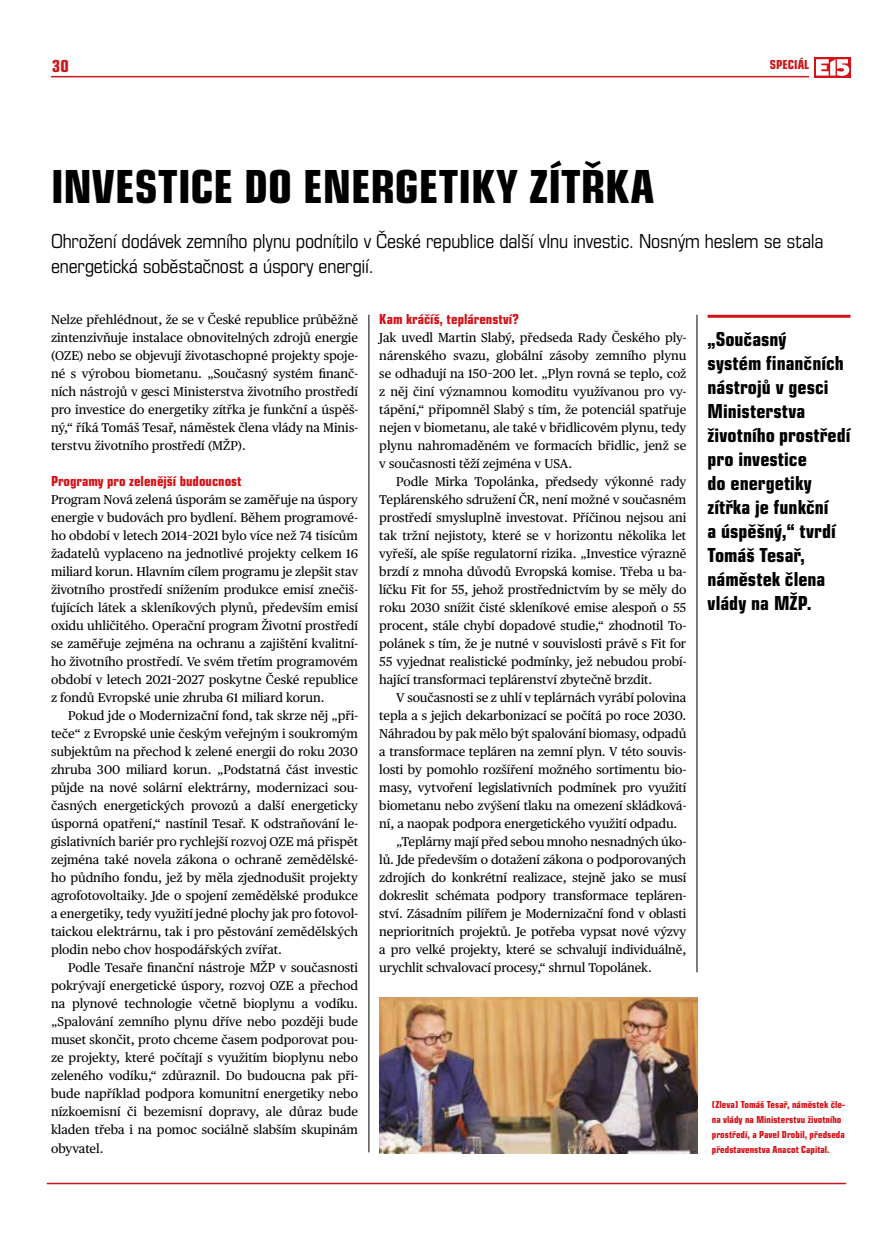
<style>
.page{position:relative;width:893px;height:1242px;background:#fff}
.page>*{position:absolute;margin:0;border:0;box-sizing:border-box;transform-origin:0 0}
.t1{font:49.5px "Eurostile Con Hea";letter-spacing:-.005em;color:#000}
.t2{font:21px/24px "Eurostile Con Hea";color:#000}
.t3{font:21px/25.2px "Eurostile Con";letter-spacing:-.01em;color:#000}
.t4{font:18px "Eurostile Con Hea";color:#cd1719}
.t5{font:15px "Eurostile Con Hea";color:#d41116}
.t6{font:13.5px "Eurostile Con Hea";color:#cd1719}
.t7{font:12.75px/18px "Publico Text";letter-spacing:-.005em;color:#000;text-align:justify}
.t8{font:10.5px/15px "Eurostile Con Hea";color:#d41116}
</style>
<div class="page">
<hr style="left:51px;top:76px;width:758px;height:1px;background:#cd1719">
<div style="left:814px;top:57px;width:36px;height:20px;background:#d41116"></div>
<svg style="left:816px;top:59px;width:33px;height:17px"></svg>
<hr style="left:47px;top:1182px;width:799px;height:2px;background:#cd1719">
<hr style="left:369px;top:315px;width:1px;height:837px;background:#000">
<hr style="left:697px;top:315px;width:1px;height:657px;background:#000">
<hr style="left:708px;top:315px;width:142px;height:3px;background:#d41116">
<img style="left:379px;top:997px;width:319px;height:156px">
<h3 class="t4" style="left:52px;top:56px;width:18px">30</h3>
<p class="t6" style="left:770px;top:57px;width:41px">SPECIÁL</p>
<h1 class="t1" style="left:51px;top:159px;width:605px">INVESTICE DO ENERGETIKY ZÍTŘKA</h1>
<h2 class="t3" style="left:51px;top:229px;width:774px">Ohrožení dodávek zemního plynu podnítilo v České republice další vlnu investic. Nosným heslem se stala energetická soběstačnost a úspory energií.</h2>
<p class="t7" style="left:51px;top:310px;width:309px">Nelze přehlédnout, že se v České republice průběžně zintenzivňuje instalace obnovitelných zdrojů energie (OZE) nebo se objevují životaschopné projekty spoje&shy;né s výrobou biometanu. „Současný systém finanč&shy;ních nástrojů v gesci Ministerstva životního prostředí pro investice do energetiky zítřka je funkční a úspěš&shy;ný,“ říká Tomáš Tesař, náměstek člena vlády na Minis&shy;terstvu životního prostředí (MŽP).</p>
<p class="t5" style="left:51px;top:473px;width:192px">Programy pro zelenější budoucnost</p>
<p class="t7" style="left:51px;top:490px;width:309px">Program Nová zelená úsporám se zaměřuje na úspory energie v budovách pro bydlení. Během programové&shy;ho období v letech 2014–2021 bylo více než 74 tisícům žadatelů vyplaceno na jednotlivé projekty celkem 16 miliard korun. Hlavním cílem programu je zlepšit stav životního prostředí snížením produkce emisí znečiš&shy;ťujících látek a skleníkových plynů, především emisí oxidu uhličitého. Operační program Životní prostředí se zaměřuje zejména na ochranu a zajištění kvalitní&shy;ho životního prostředí. Ve svém třetím programovém období v letech 2021–2027 poskytne České republice z fondů Evropské unie zhruba 61 miliard korun.</p>
<p class="t7" style="left:51px;top:706px;width:309px;text-indent:17px">Pokud jde o Modernizační fond, tak skrze něj „při&shy;teče“ z Evropské unie českým veřejným i soukromým subjektům na přechod k zelené energii do roku 2030 zhruba 300 miliard korun. „Podstatná část investic půjde na nové solární elektrárny, modernizaci sou&shy;časných energetických provozů a další energeticky úsporná opatření,“ nastínil Tesař. K odstraňování le&shy;gislativních bariér pro rychlejší rozvoj OZE má přispět zejména také novela zákona o ochraně zemědělské&shy;ho půdního fondu, jež by měla zjednodušit projekty agrofotovoltaiky. Jde o spojení zemědělské produkce a energetiky, tedy využití jedné plochy jak pro fotovol&shy;taickou elektrárnu, tak i pro pěstování zemědělských plodin nebo chov hospodářských zvířat.</p>
<p class="t7" style="left:51px;top:958px;width:309px;text-indent:17px">Podle Tesaře finanční nástroje MŽP v současnosti pokrývají energetické úspory, rozvoj OZE a přechod na plynové technologie včetně bioplynu a vodíku. „Spalování zemního plynu dříve nebo později bude muset skončit, proto chceme časem podporovat pou&shy;ze projekty, které počítají s využitím bioplynu nebo zeleného vodíku,“ zdůraznil. Do budoucna pak při&shy;bude například podpora komunitní energetiky nebo nízkoemisní či bezemisní dopravy, ale důraz bude kladen třeba i na pomoc sociálně slabším skupinám obyvatel.</p>
<p class="t5" style="left:379px;top:311px;width:141px">Kam kráčíš, teplárenství?</p>
<p class="t7" style="left:379px;top:328px;width:309px">Jak uvedl Martin Slabý, předseda Rady Českého ply&shy;nárenského svazu, globální zásoby zemního plynu se odhadují na 150–200 let. „Plyn rovná se teplo, což z něj činí významnou komoditu využívanou pro vy&shy;tápění,“ připomněl Slabý s tím, že potenciál spatřuje nejen v biometanu, ale také v břidlicovém plynu, tedy plynu nahromaděném ve formacích břidlic, jenž se v současnosti těží zejména v USA.</p>
<p class="t7" style="left:379px;top:472px;width:309px;text-indent:17px">Podle Mirka Topolánka, předsedy výkonné rady Teplárenského sdružení ČR, není možné v současném prostředí smysluplně investovat. Příčinou nejsou ani tak tržní nejistoty, které se v horizontu několika let vyřeší, ale spíše regulatorní rizika. „Investice výrazně brzdí z mnoha důvodů Evropská komise. Třeba u ba&shy;líčku Fit for 55, jehož prostřednictvím by se měly do roku 2030 snížit čisté skleníkové emise alespoň o 55 procent, stále chybí dopadové studie,“ zhodnotil To&shy;polánek s tím, že je nutné v souvislosti právě s Fit for 55 vyjednat realistické podmínky, jež nebudou probí&shy;hající transformaci teplárenství zbytečně brzdit.</p>
<p class="t7" style="left:396px;top:688px;width:291px">V současnosti se z uhlí v teplárnách vyrábí polovina</p>
<p class="t7" style="left:379px;top:706px;width:308px">tepla a s jejich dekarbonizací se počítá po roce 2030.</p>
<p class="t7" style="left:379px;top:724px;width:309px">Náhradou by pak mělo být spalování biomasy, odpadů</p>
<p class="t7" style="left:379px;top:742px;width:309px">a transformace tepláren na zemní plyn. V této souvis-</p>
<p class="t7" style="left:379px;top:760px;width:308px">losti by pomohlo rozšíření možného sortimentu bio-</p>
<p class="t7" style="left:379px;top:778px;width:308px">masy, vytvoření legislativních podmínek pro využití</p>
<p class="t7" style="left:379px;top:796px;width:308px">biometanu nebo zvýšení tlaku na omezení skládková-</p>
<p class="t7" style="left:379px;top:814px;width:300px">ní, a naopak podpora energetického využití odpadu.</p>
<p class="t7" style="left:396px;top:832px;width:291px">„Teplárny mají před sebou mnoho nesnadných úko-</p>
<p class="t7" style="left:379px;top:850px;width:308px">lů. Jde především o dotažení zákona o podporovaných</p>
<p class="t7" style="left:379px;top:868px;width:309px">zdrojích do konkrétní realizace, stejně jako se musí</p>
<p class="t7" style="left:379px;top:886px;width:308px">dokreslit schémata podpory transformace tepláren-</p>
<p class="t7" style="left:379px;top:904px;width:309px">ství. Zásadním pilířem je Modernizační fond v oblasti</p>
<p class="t7" style="left:379px;top:922px;width:308px">neprioritních projektů. Je potřeba vypsat nové výzvy</p>
<p class="t7" style="left:379px;top:940px;width:308px">a pro velké projekty, které se schvalují individuálně,</p>
<p class="t7" style="left:379px;top:958px;width:274px">urychlit schvalovací procesy,“ shrnul Topolánek.</p>
<h2 class="t2" style="left:708px;top:327px;width:144px">„Současný<br>systém finančních nástrojů v gesci<br>Ministerstva životního prostředí pro investice<br>do energetiky zítřka je funkční<br>a úspěšný,“ tvrdí<br>Tomáš Tesař, náměstek člena vlády na MŽP.</h2>
<p class="t8" style="left:712px;top:1097px;width:135px">(Zleva) Tomáš Tesař, náměstek čle&shy;na vlády na Ministerstvu životního prostředí, a Pavel Drobil, předseda představenstva Anacot Capital.</p>
</div>
